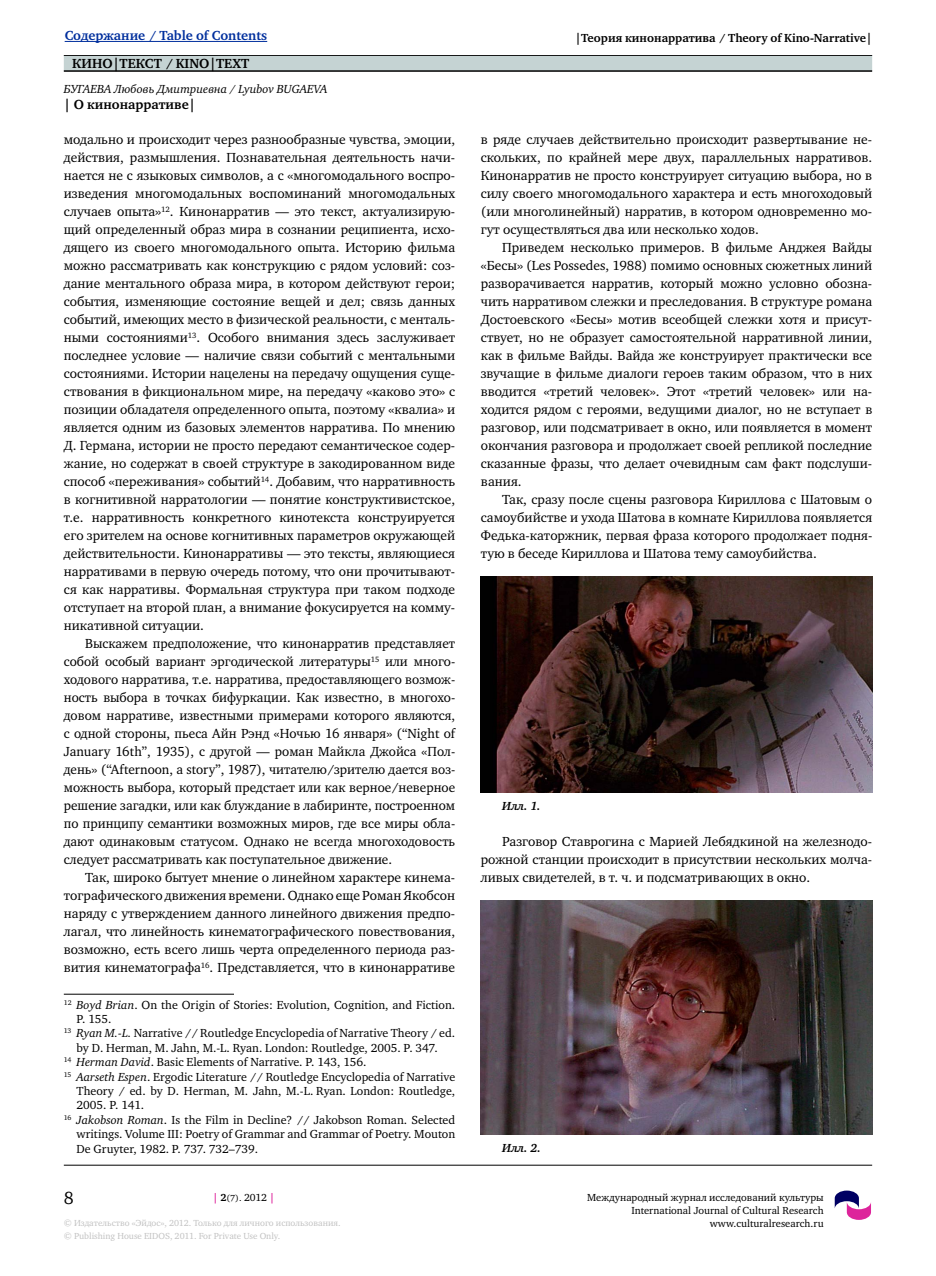
<style>
.page{position:relative;width:936px;height:1276px;background:#fff}
.page>*{position:absolute;margin:0;border:0;box-sizing:border-box;transform-origin:0 0}
.t1{font:18px "Charter C";color:#000}
.t2{font:13.5px/18px "Charter C";color:#000;text-align:justify}
.t3{font:700 13.5px "Charter C";color:#000}
.t4{font:700 13.5px "Charter C";color:#002f9d}
.t5{font:12px "Charter C";color:#000}
.t6{font:700 12px "Charter C";color:#000}
.t7{font:italic 12px "Charter C";color:#000}
.t8{font:italic 700 12px "Charter C";color:#000}
.t9{font:10.5px/12.6px "Charter C";color:#000;text-align:right}
.t10{font:9px/12.8px "Charter C";color:#c2c2c2}
.t11{font:9px "Charter C";color:#000}
.s1{font-style:italic}
.s2{font-weight:700;font-size:10.5px;color:#dd249b}
.s3{font-weight:700;font-size:10.5px}
.s4{font-size:10.5px}
</style>
<div class="page">
<hr style="left:64px;top:55px;width:808px;height:1px;background:#000">
<div style="left:64px;top:56px;width:808px;height:15px;background:#c5d3d3"></div>
<hr style="left:64px;top:1165px;width:808px;height:1px;background:#000">
<hr style="left:64px;top:70px;width:808px;height:2px;background:#000">
<svg style="left:834px;top:1190px;width:37px;height:30px"></svg>
<hr style="left:65px;top:41px;width:202px;height:1px;background:#002f9d">
<hr style="left:64px;top:994px;width:170px;height:1px;background:#000">
<img style="left:480px;top:576px;width:392px;height:216px">
<img style="left:480px;top:900px;width:392px;height:234px">
<p class="t4" style="left:65px;top:28px;width:204px">Содержание / Table of Contents</p>
<p class="t6" style="left:575px;top:31px;width:298px">|Теория кинонарратива / Theory of Kino-Narrative|</p>
<p class="t3" style="left:72px;top:56px;width:178px">Кино|текст / Kino|text</p>
<p class="t7" style="left:64px;top:82px;width:265px">БУГАЕВА Любовь Дмитриевна / Lyubov BUGAEVA</p>
<p class="t3" style="left:64px;top:97px;width:133px">| О кинонарративе|</p>
<p class="t2" style="left:64px;top:131px;width:393px">модально и происходит через разнообразные чувства, эмоции, действия, размышления. Познавательная деятельность начи&shy;нается не с языковых символов, а с «многомодального воспро&shy;изведения многомодальных воспоминаний многомодальных случаев опыта»<sup>12</sup>. Кинонарратив — это текст, актуализирую&shy;щий определенный образ мира в сознании реципиента, исхо&shy;дящего из своего многомодального опыта. Историю фильма можно рассматривать как конструкцию с рядом условий: соз&shy;дание ментального образа мира, в котором действуют герои; события, изменяющие состояние вещей и дел; связь данных событий, имеющих место в физической реальности, с менталь&shy;ными состояниями<sup>13</sup>. Особого внимания здесь заслуживает последнее условие — наличие связи событий с ментальными состояниями. Истории нацелены на передачу ощущения суще&shy;ствования в фикциональном мире, на передачу «каково это» с позиции обладателя определенного опыта, поэтому «квалиа» и является одним из базовых элементов нарратива. По мнению Д. Германа, истории не просто передают семантическое содер&shy;жание, но содержат в своей структуре в закодированном виде способ «переживания» событий<sup>14</sup>. Добавим, что нарративность в когнитивной нарратологии — понятие конструктивистское, т.е. нарративность конкретного кинотекста конструируется его зрителем на основе когнитивных параметров окружающей действительности. Кинонарративы — это тексты, являющиеся нарративами в первую очередь потому, что они прочитывают&shy;ся как нарративы. Формальная структура при таком подходе отступает на второй план, а внимание фокусируется на комму&shy;никативной ситуации.</p>
<p class="t2" style="left:64px;top:635px;width:393px;text-indent:21px">Выскажем предположение, что кинонарратив представляет собой особый вариант эргодической литературы<sup>15</sup> или много&shy;ходового нарратива, т.е. нарратива, предоставляющего возмож&shy;ность выбора в точках бифуркации. Как известно, в многохо&shy;довом нарративе, известными примерами которого являются, с одной стороны, пьеса Айн Рэнд «Ночью 16 января» (“Night of January 16th”, 1935), с другой — роман Майкла Джойса «Пол&shy;день» (“Afternoon, a story”, 1987), читателю/зрителю дается воз&shy;можность выбора, который предстает или как верное/неверное решение загадки, или как блуждание в лабиринте, построенном по принципу семантики возможных миров, где все миры обла&shy;дают одинаковым статусом. Однако не всегда многоходовость следует рассматривать как поступательное движение.</p>
<p class="t2" style="left:64px;top:869px;width:393px;text-indent:21px">Так, широко бытует мнение о линейном характере кинема&shy;тографического движения времени. Однако еще Роман Якобсон наряду с утверждением данного линейного движения предпо&shy;лагал, что линейность кинематографического повествования, возможно, есть всего лишь черта определенного периода раз&shy;вития кинематографа<sup>16</sup>. Представляется, что в кинонарративе</p>
<p class="t5" style="left:64px;top:998px;width:393px"><sup>12</sup> <span class="s1">Boyd Brian</span>. On the Origin of Stories: Evolution, Cognition, and Fiction.</p>
<p class="t5" style="left:77px;top:1012px;width:37px">P. 155.</p>
<p class="t5" style="left:64px;top:1026px;width:393px"><sup>13</sup> <span class="s1">Ryan M.-L.</span> Narrative // Routledge Encyclopedia of Narrative Theory / ed.</p>
<p class="t5" style="left:77px;top:1041px;width:363px">by D. Herman, M. Jahn, M.-L. Ryan. London: Routledge, 2005. P. 347.</p>
<p class="t5" style="left:64px;top:1055px;width:304px"><sup>14</sup> <span class="s1">Herman David</span>. Basic Elements of Narrative. P. 143, 156.</p>
<p class="t5" style="left:64px;top:1070px;width:393px"><sup>15</sup> <span class="s1">Aarseth Espen</span>. Ergodic Literature // Routledge Encyclopedia of Narrative</p>
<p class="t5" style="left:77px;top:1084px;width:380px">Theory / ed. by D. Herman, M. Jahn, M.-L. Ryan. London: Routledge,</p>
<p class="t5" style="left:77px;top:1098px;width:69px">2005. P. 141.</p>
<p class="t5" style="left:64px;top:1113px;width:393px"><sup>16</sup> <span class="s1">Jakobson Roman</span>. Is the Film in Decline? // Jakobson Roman. Selected</p>
<p class="t5" style="left:77px;top:1127px;width:380px">writings. Volume III: Poetry of Grammar and Grammar of Poetry. Mouton</p>
<p class="t5" style="left:77px;top:1142px;width:183px">De Gruyter, 1982. P. 737. 732–739.</p>
<p class="t2" style="left:480px;top:131px;width:393px">в ряде случаев действительно происходит развертывание не&shy;скольких, по крайней мере двух, параллельных нарративов.<br>Кинонарратив не просто конструирует ситуацию выбора, но в силу своего многомодального характера и есть многоходовый (или многолинейный) нарратив, в котором одновременно мо&shy;гут осуществляться два или несколько ходов.</p>
<p class="t2" style="left:481px;top:239px;width:393px;text-indent:21px">Приведем несколько примеров. В фильме Анджея Вайды «Бесы» (Les Possedes, 1988) помимо основных сюжетных линий разворачивается нарратив, который можно условно обозна&shy;чить нарративом слежки и преследования. В структуре романа Достоевского «Бесы» мотив всеобщей слежки хотя и присут&shy;ствует, но не образует самостоятельной нарративной линии, как в фильме В айды. В айда же конструирует практически все звучащие в фильме диалоги героев таким образом, что в них вводится «третий человек». Этот «третий человек» или на&shy;ходится рядом с героями, ведущими диалог, но не вступает в разговор, или подсматривает в окно, или появляется в момент окончания разговора и продолжает своей репликой последние сказанные фразы, что делает очевидным сам факт подслуши&shy;вания.</p>
<p class="t2" style="left:481px;top:490px;width:393px;text-indent:21px">Так, сразу после сцены разговора Кириллова с Шатовым о самоубийстве и ухода Шатова в комнате Кириллова появляется Федька-каторжник, первая фраза которого продолжает подня&shy;тую в беседе Кириллова и Шатова тему самоубийства.</p>
<p class="t8" style="left:502px;top:799px;width:40px">Илл. 1.</p>
<p class="t2" style="left:480px;top:833px;width:393px;text-indent:21px">Разговор Ставрогина с Марией Лебядкиной на железнодо&shy;рожной станции происходит в присутствии нескольких молча&shy;ливых свидетелей, в т. ч. и подсматривающих в окно.</p>
<p class="t8" style="left:502px;top:1141px;width:41px">Илл. 2.</p>
<h1 class="t1" style="left:64px;top:1188px;width:12px">8</h1>
<p class="t9" style="left:587px;top:1191px;width:238px">Международный журнал исследований культуры<br>International Journal of Cultural Research www.culturalresearch.ru</p>
<p class="t11" style="left:213px;top:1193px;width:63px"><span class="s2">|</span> <span class="s3">2</span>(7). <span class="s4">2012</span> <span class="s2">|</span></p>
<p class="t10" style="left:64px;top:1217px;width:278px">© Издательство «Эйдос», 2012. Только для личного использования. © Publishing House EIDOS, 2011. For Private Use Only.</p>
</div>
